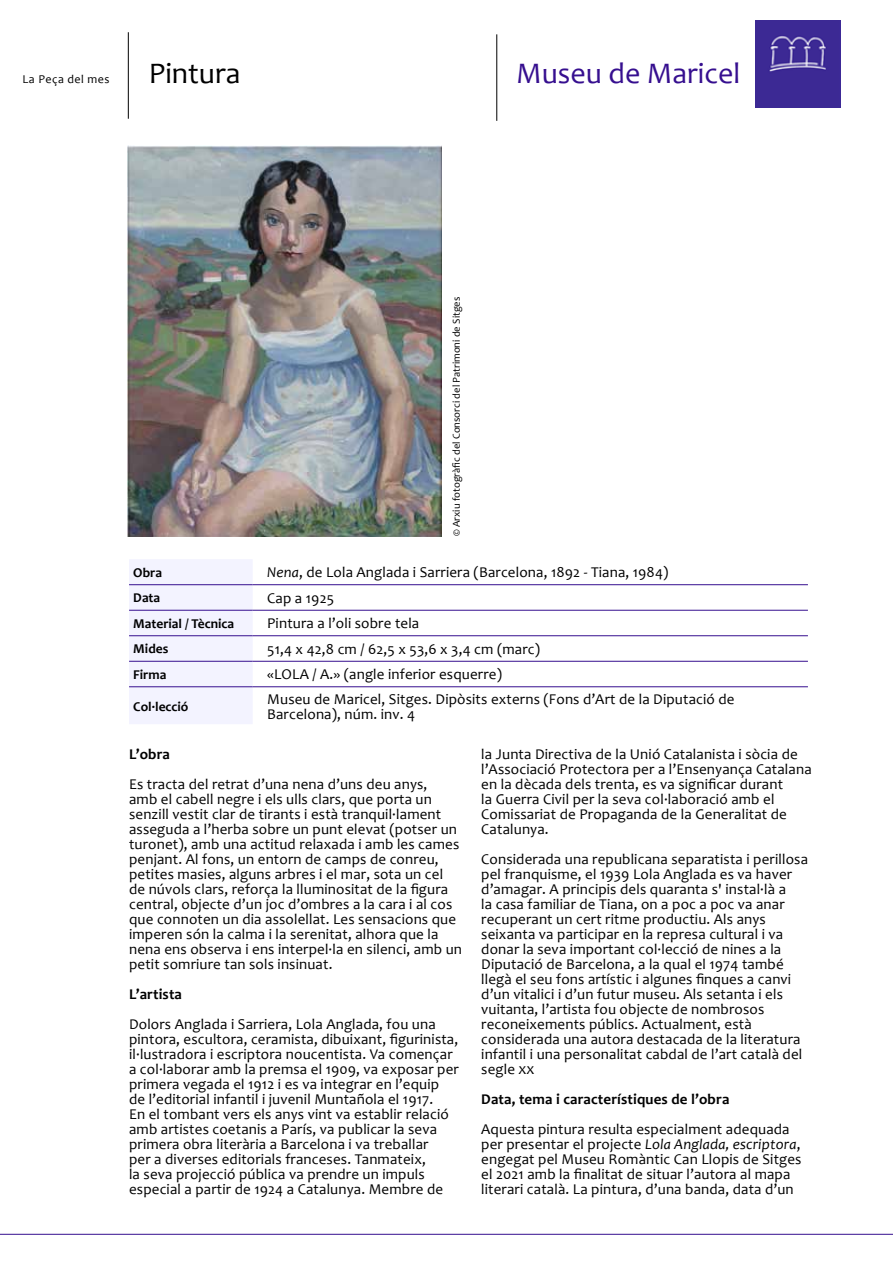
<style>
.page{position:relative;width:893px;height:1263px;background:#fff}
.page>*{position:absolute;margin:0;border:0;box-sizing:border-box;transform-origin:0 0}
.t1{font:30px "Candara";color:#360f8f}
.t2{font:30px "Candara";color:#000}
.t3{font:15px/15px "Candara";letter-spacing:.01em;color:#000}
.t4{font:700 15px "Candara";letter-spacing:.01em;color:#000}
.t5{font:700 13.5px "Candara";color:#000}
.t6{font:12px "Candara";letter-spacing:.04em;color:#000}
.t7{font:10.5px "Candara";color:#000}
.s1{font-style:italic}
</style>
<div class="page">
<hr style="left:128px;top:32px;width:1px;height:87px;background:#000">
<hr style="left:0;top:1234px;width:893px;height:1px;background:#360f8f">
<img style="left:128px;top:146px;width:313px;height:390px">
<hr style="left:496px;top:34px;width:1px;height:87px;background:#000">
<img style="left:755px;top:21px;width:86px;height:86px">
<div style="left:129px;top:560px;width:124px;height:164px;background:#f3f3ff"></div>
<hr style="left:129px;top:584px;width:124px;height:1px;background:#360f8f">
<hr style="left:253px;top:584px;width:555px;height:1px;background:#360f8f">
<hr style="left:129px;top:610px;width:124px;height:1px;background:#360f8f">
<hr style="left:253px;top:610px;width:555px;height:1px;background:#360f8f">
<hr style="left:129px;top:635px;width:124px;height:1px;background:#360f8f">
<hr style="left:253px;top:635px;width:555px;height:1px;background:#360f8f">
<hr style="left:129px;top:661px;width:124px;height:1px;background:#360f8f">
<hr style="left:253px;top:661px;width:555px;height:1px;background:#360f8f">
<hr style="left:129px;top:686px;width:124px;height:1px;background:#360f8f">
<hr style="left:253px;top:686px;width:555px;height:1px;background:#360f8f">
<p class="t6" style="left:23px;top:71px;width:88px">La Peça del mes</p>
<h1 class="t2" style="left:149px;top:55px;width:93px">Pintura</h1>
<h1 class="t1" style="left:516px;top:54px;width:225px">Museu de Maricel</h1>
<p class="t7" style="left:450px;top:536px;width:241px;rotate:-90deg">© Arxiu fotogràfic del Consorci del Patrimoni de Sitges</p>
<p class="t5" style="left:133px;top:564px;width:30px">Obra</p>
<p class="t3" style="left:267px;top:565px;width:403px"><span class="s1">Nena</span>, de Lola Anglada i Sarriera (Barcelona, 1892 - Tiana, 1984)</p>
<p class="t5" style="left:133px;top:589px;width:28px">Data</p>
<p class="t3" style="left:267px;top:590px;width:68px">Cap a 1925</p>
<p class="t5" style="left:133px;top:615px;width:102px">Material / Tècnica</p>
<p class="t3" style="left:267px;top:616px;width:154px">Pintura a l’oli sobre tela</p>
<p class="t5" style="left:133px;top:640px;width:37px">Mides</p>
<p class="t3" style="left:267px;top:641px;width:274px">51,4 x 42,8 cm / 62,5 x 53,6 x 3,4 cm (marc)</p>
<p class="t5" style="left:133px;top:666px;width:35px">Firma</p>
<p class="t3" style="left:267px;top:667px;width:236px">«LOLA / A.» (angle inferior esquerre)</p>
<p class="t5" style="left:133px;top:698px;width:57px">Col·lecció</p>
<p class="t3" style="left:267px;top:691px;width:469px">Museu de Maricel, Sitges. Dipòsits externs (Fons d’Art de la Diputació de<br>Barcelona), núm. inv. 4</p>
<p class="t4" style="left:129px;top:745px;width:42px">L’obra</p>
<p class="t3" style="left:129px;top:776px;width:334px">Es tracta del retrat d’una nena d’uns deu anys,<br>amb el cabell negre i els ulls clars, que porta un senzill vestit clar de tirants i està tranquil·lament asseguda a l’herba sobre un punt elevat (potser un turonet), amb una actitud relaxada i amb les cames penjant. Al fons, un entorn de camps de conreu, petites masies, alguns arbres i el mar, sota un cel de núvols clars, reforça la lluminositat de la figura central, objecte d’un joc d’ombres a la cara i al cos que connoten un dia assolellat. Les sensacions que imperen són la calma i la serenitat, alhora que la nena ens observa i ens interpel·la en silenci, amb un petit somriure tan sols insinuat.</p>
<p class="t4" style="left:129px;top:985px;width:54px">L’artista</p>
<p class="t3" style="left:129px;top:1016px;width:331px">Dolors Anglada i Sarriera, Lola Anglada, fou una pintora, escultora, ceramista, dibuixant, figurinista, il·lustradora i escriptora noucentista. Va començar a col·laborar amb la premsa el 1909, va exposar per primera vegada el 1912 i es va integrar en l’equip de l’editorial infantil i juvenil Muntañola el 1917.<br>En el tombant vers els anys vint va establir relació amb artistes coetanis a París, va publicar la seva primera obra literària a Barcelona i va treballar<br>per a diverses editorials franceses. Tanmateix,<br>la seva projecció pública va prendre un impuls especial a partir de 1924 a Catalunya. Membre de</p>
<p class="t3" style="left:481px;top:746px;width:332px">la Junta Directiva de la Unió Catalanista i sòcia de l’Associació Protectora per a l’Ensenyança Catalana en la dècada dels trenta, es va significar durant<br>la Guerra Civil per la seva col·laboració amb el Comissariat de Propaganda de la Generalitat de Catalunya.</p>
<p class="t3" style="left:481px;top:851px;width:328px">Considerada una republicana separatista i perillosa pel franquisme, el 1939 Lola Anglada es va haver d’amagar. A principis dels quaranta s' instal·là a<br>la casa familiar de Tiana, on a poc a poc va anar recuperant un cert ritme productiu. Als anys seixanta va participar en la represa cultural i va donar la seva important col·lecció de nines a la Diputació de Barcelona, a la qual el 1974 també llegà el seu fons artístic i algunes finques a canvi d’un vitalici i d’un futur museu. Als setanta i els vuitanta, l’artista fou objecte de nombrosos reconeixements públics. Actualment, està considerada una autora destacada de la literatura infantil i una personalitat cabdal de l’art català del segle xx</p>
<p class="t4" style="left:481px;top:1090px;width:250px">Data, tema i característiques de l’obra</p>
<p class="t3" style="left:481px;top:1121px;width:322px">Aquesta pintura resulta especialment adequada per presentar el projecte <span class="s1">Lola Anglada, escriptora</span>, engegat pel Museu Romàntic Can Llopis de Sitges el 2021 amb la finalitat de situar l’autora al mapa literari català. La pintura, d’una banda, data d’un</p>
</div>
